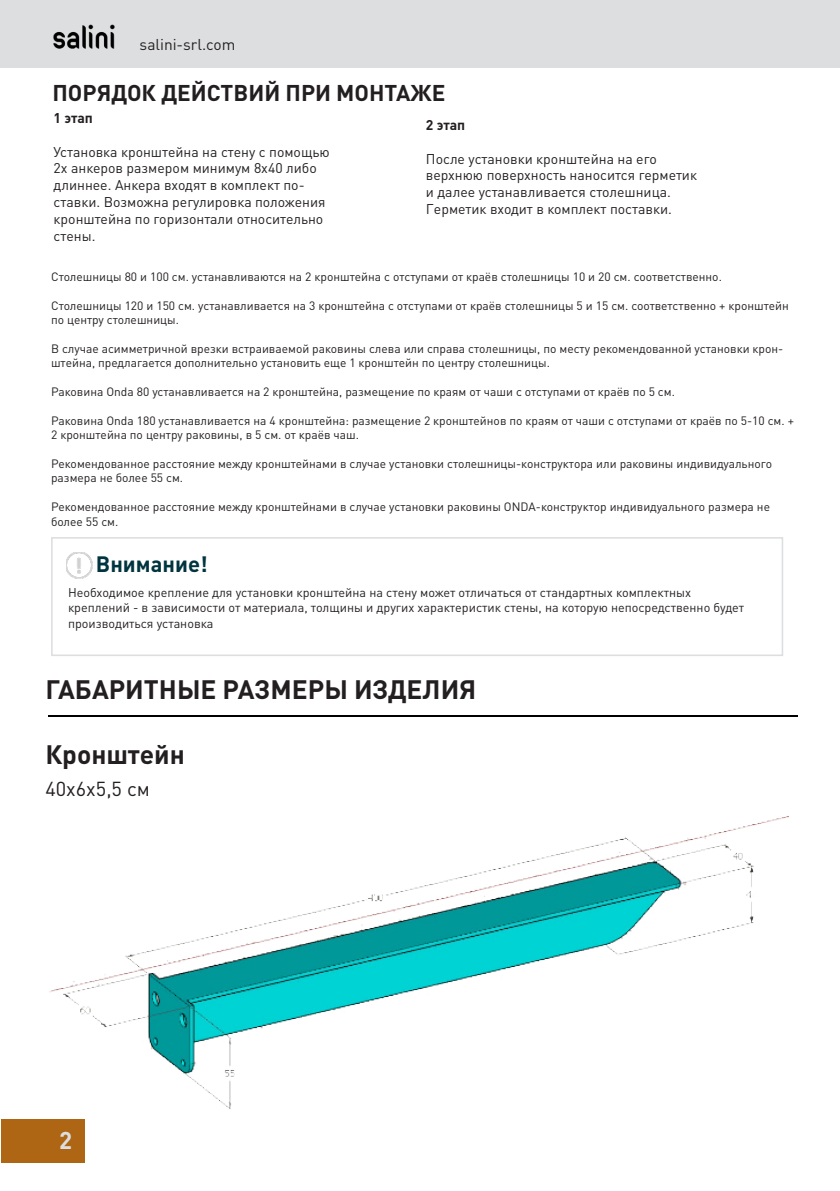
<style>
.page{position:relative;width:840px;height:1191px;background:#fff}
.page>*{position:absolute;margin:0;border:0;box-sizing:border-box;transform-origin:0 0}
.t1{font:700 26.4px "DIN Pro";color:#231f20}
.t2{font:700 24px "DIN Pro";color:#dddee0}
.t3{font:700 22.6px "DIN Pro";color:#231f20}
.t4{font:700 22px "DIN Pro";color:#00343e}
.t5{font:20px "DIN Pro";color:#231f20}
.t6{font:15.6px "DIN Pro";color:#231f20}
.t7{font:14px/16.8px "DIN Pro";color:#231f20}
.t8{font:700 14px "DIN Pro";letter-spacing:-.005em;color:#231f20}
.t9{font:12.6px/15px "DIN Pro";color:#231f20}
.t10{font:12px/14.4px "DIN Pro";color:#231f20}
</style>
<div class="page">
<div style="left:0;top:0;width:839px;height:67px;background:#dddee0"></div>
<img style="left:53px;top:24px;width:62px;height:25px">
<hr style="left:48px;top:715px;width:749px;height:1px;background:#000">
<div style="left:1px;top:1119px;width:83px;height:43px;background:#ae6514"></div>
<img style="left:49px;top:816px;width:739px;height:307px">
<div style="left:51px;top:537px;width:731px;height:119px;border:2px solid #dddee0"></div>
<img style="left:66px;top:552px;width:27px;height:27px">
<p class="t6" style="left:140px;top:32px;width:97px">salini-srl.com</p>
<p class="t3" style="left:52px;top:74px;width:394px">ПОРЯДОК ДЕЙСТВИЙ ПРИ МОНТАЖЕ</p>
<p class="t8" style="left:54px;top:106px;width:41px">1 этап</p>
<p class="t7" style="left:54px;top:142px;width:277px">Установка кронштейна на стену с помощью 2х анкеров размером минимум 8х40 либо длиннее. Анкера входят в комплект по&shy;ставки. Возможна регулировка положения кронштейна по горизонтали относительно стены.</p>
<p class="t8" style="left:425px;top:113px;width:41px">2 этап</p>
<p class="t7" style="left:425px;top:149px;width:272px">После установки кронштейна на его верхнюю поверхность наносится герметик и далее устанавливается столешница.<br>Герметик входит в комплект поставки.</p>
<p class="t10" style="left:51px;top:268px;width:672px">Столешницы 80 и 100 см. устанавливаются на 2 кронштейна с отступами от краёв столешницы 10 и 20 см. соответственно.</p>
<p class="t10" style="left:51px;top:297px;width:738px">Столешницы 120 и 150 см. устанавливается на 3 кронштейна с отступами от краёв столешницы 5 и 15 см. соответственно + кронштейн по центру столешницы.</p>
<p class="t10" style="left:51px;top:340px;width:733px">В случае асимметричной врезки встраиваемой раковины слева или справа столешницы, по месту рекомендованной установки крон&shy;штейна, предлагается дополнительно установить еще 1 кронштейн по центру столешницы.</p>
<p class="t10" style="left:51px;top:383px;width:625px">Раковина Onda 80 устанавливается на 2 кронштейна, размещение по краям от чаши с отступами от краёв по 5 см.</p>
<p class="t10" style="left:51px;top:412px;width:744px">Раковина Onda 180 устанавливается на 4 кронштейна: размещение 2 кронштейнов по краям от чаши с отступами от краёв по 5-10 см. +<br>2 кронштейна по центру раковины, в 5 см. от краёв чаш.</p>
<p class="t10" style="left:51px;top:455px;width:722px">Рекомендованное расстояние между кронштейнами в случае установки столешницы-конструктора или раковины индивидуального размера не более 55 см.</p>
<p class="t10" style="left:51px;top:498px;width:720px">Рекомендованное расстояние между кронштейнами в случае установки раковины ONDA-конструктор индивидуального размера не более 55 см.</p>
<p class="t4" style="left:96px;top:546px;width:113px">Внимание!</p>
<p class="t9" style="left:68px;top:584px;width:624px">Необходимое крепление для установки кронштейна на стену может отличаться от стандартных комплектных</p>
<p class="t9" style="left:68px;top:599px;width:677px">креплений - в зависимости от материала, толщины и других характеристик стены, на которую непосредственно будет производиться установка</p>
<p class="t1" style="left:45px;top:668px;width:432px">ГАБАРИТНЫЕ РАЗМЕРЫ ИЗДЕЛИЯ</p>
<p class="t1" style="left:45px;top:732px;width:141px">Кронштейн</p>
<p class="t5" style="left:45px;top:773px;width:106px">40х6х5,5 см</p>
<p class="t2" style="left:59px;top:1120px;width:15px">2</p>
</div>
